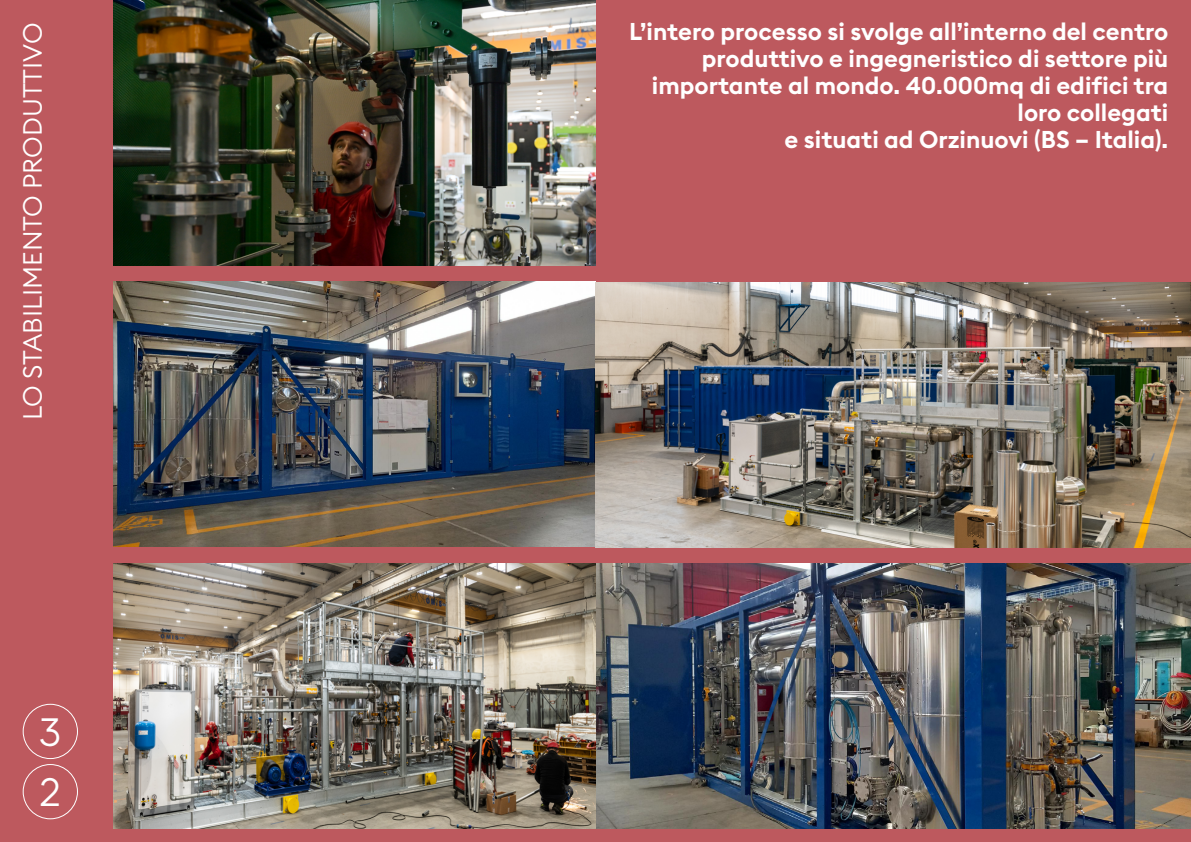
<style>
.page{position:relative;width:1191px;height:842px;background:#bd595e}
.page>*{position:absolute;margin:0;border:0;box-sizing:border-box;transform-origin:0 0}
.t1{font:300 39px/60.2px "Euclid Square";color:#fff}
.t2{font:300 26px "Euclid Square";color:#fff}
.t3{font:600 24px/27px "Euclid Square";color:#fff;text-align:right}
</style>
<div class="page">
<div style="left:23px;top:704px;width:55px;height:55px;border:1px solid #fff;border-radius:50%"></div>
<div style="left:23px;top:764px;width:55px;height:55px;border:1px solid #fff;border-radius:50%"></div>
<img style="left:113px;top:563px;width:1078px;height:265px">
<img style="left:114px;top:282px;width:1077px;height:265px">
<img style="left:113px;top:0;width:482px;height:265px">
<p class="t2" style="left:16px;top:420px;width:399px;rotate:-90deg">LO STABILIMENTO PRODUTTIVO</p>
<p class="t3" style="left:629px;top:19px;width:540px">L’intero processo si svolge all’interno del centro produttivo e ingegneristico di settore più importante al mondo. 40.000mq di edifici tra loro collegati<br>e situati ad Orzinuovi (BS – Italia).</p>
<h1 class="t1" style="left:39px;top:701px;width:24px">3<br>2</h1>
</div>
